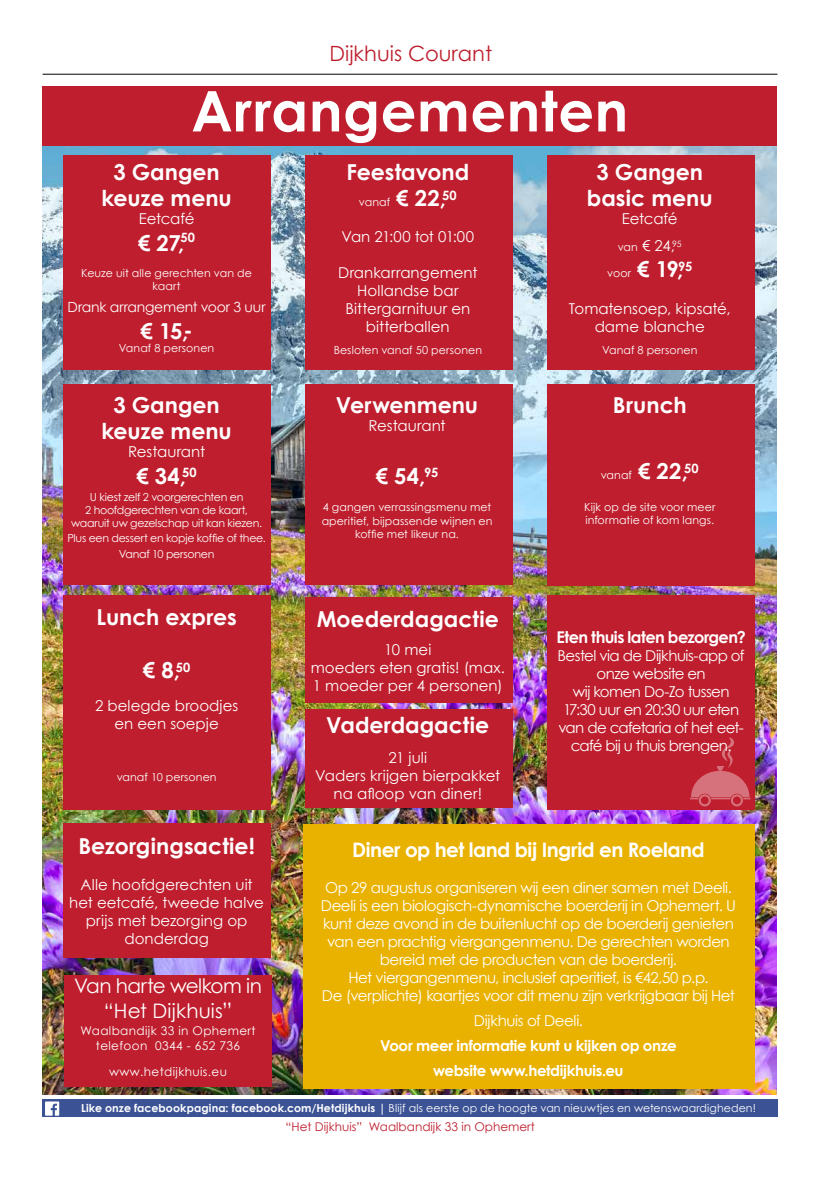
<style>
.page{position:relative;width:820px;height:1177px;background:#fff}
.page>*{position:absolute;margin:0;border:0;box-sizing:border-box;transform-origin:0 0}
.t1{font:700 56px "Century Gothic";letter-spacing:.01em;color:#fff}
.t2{font:700 22px/26.4px "Century Gothic";color:#fff;text-align:center}
.t3{font:21px "Century Gothic";color:#be1e2d}
.t4{font:700 20px "Century Gothic";letter-spacing:-.025em;color:#fff}
.t5{font:20px/25px "Century Gothic";letter-spacing:-.02em;color:#fff;text-align:center}
.t6{font:700 16.2px "Century Gothic";letter-spacing:-.04em;color:#fff}
.t7{font:15px/18px "Century Gothic";letter-spacing:-.025em;color:#fff;text-align:center}
.t8{font:15px/18px "Century Gothic";color:#fff;text-align:center}
.t9{font:15px/18px "Century Gothic";letter-spacing:.005em;color:#fff;text-align:center}
.t10{font:700 15px/25px "Century Gothic";letter-spacing:-.025em;color:#fff;text-align:center}
.t11{font:15px "Century Gothic";letter-spacing:-.005em;color:#fff}
.t12{font:14px "Century Gothic";letter-spacing:-.015em;color:#fff}
.t13{font:12px/15px "Century Gothic";letter-spacing:.03em;color:#fff;text-align:center}
.t14{font:12px "Century Gothic";color:#be1e2d}
.t15{font:11px/13.2px "Century Gothic";color:#fff;text-align:center}
.t16{font:11px/13.2px "Century Gothic";letter-spacing:-.025em;color:#fff;text-align:center}
.s1{font-size:21px}
.s2{font-weight:700;font-size:22px}
.s3{font-size:11px}
.s4{font-weight:700}
.s5{font-family:"Minion Pro";font-weight:700}
</style>
<div class="page">
<hr style="left:43px;top:74px;width:734px;height:1px;background:#000">
<div style="left:42px;top:1099px;width:735px;height:18px;background:#3b5294"></div>
<svg style="left:45px;top:1101px;width:14px;height:14px"></svg>
<img style="left:43px;top:146px;width:733px;height:948px">
<div style="left:43px;top:87px;width:734px;height:59px;background:#be1e2d"></div>
<div style="left:64px;top:595px;width:207px;height:214px;background:#be1e2d"></div>
<div style="left:64px;top:823px;width:207px;height:134px;background:#be1e2d"></div>
<div style="left:305px;top:597px;width:207px;height:105px;background:#be1e2d"></div>
<div style="left:305px;top:709px;width:207px;height:98px;background:#be1e2d"></div>
<div style="left:64px;top:384px;width:207px;height:200px;background:#be1e2d"></div>
<div style="left:64px;top:155px;width:207px;height:215px;background:#be1e2d"></div>
<div style="left:305px;top:384px;width:207px;height:200px;background:#be1e2d"></div>
<div style="left:305px;top:155px;width:207px;height:215px;background:#be1e2d"></div>
<div style="left:547px;top:595px;width:207px;height:214px;background:#be1e2d"></div>
<div style="left:303px;top:823px;width:451px;height:265px;background:#eab200"></div>
<div style="left:547px;top:384px;width:207px;height:201px;background:#be1e2d"></div>
<div style="left:64px;top:975px;width:207px;height:112px;background:#be1e2d"></div>
<div style="left:547px;top:155px;width:207px;height:215px;background:#be1e2d"></div>
<svg style="left:690px;top:737px;width:60px;height:69px"></svg>
<h3 class="t3" style="left:329px;top:41px;width:164px">Dijkhuis Courant</h3>
<h1 class="t1" style="left:191px;top:76px;width:438px">Arrangementen</h1>
<h2 class="t2" style="left:101px;top:158px;width:132px">3 Gangen keuze menu</h2>
<p class="t7" style="left:139px;top:210px;width:57px">Eetcafé</p>
<h2 class="t2" style="left:138px;top:229px;width:58px">€ 27,<sup>50</sup></h2>
<p class="t15" style="left:81px;top:266px;width:172px">Keuze uit alle gerechten van de kaart</p>
<p class="t12" style="left:68px;top:299px;width:199px">Drank arrangement voor 3 uur</p>
<h2 class="t2" style="left:140px;top:317px;width:54px">€ 15,-</h2>
<p class="t15" style="left:119px;top:341px;width:97px">Vanaf 8 personen</p>
<h2 class="t2" style="left:101px;top:391px;width:132px">3 Gangen keuze menu</h2>
<p class="t11" style="left:128px;top:443px;width:79px">Restaurant</p>
<h2 class="t2" style="left:136px;top:462px;width:62px">€ 34,<sup>50</sup></h2>
<p class="t16" style="left:71px;top:490px;width:192px">U kiest zelf 2 voorgerechten en<br>2 hoofdgerechten van de kaart, waaruit uw gezelschap uit kan kiezen.</p>
<p class="t16" style="left:67px;top:529px;width:200px;line-height:16.4px">Plus een dessert en kopje koffie of thee.<br>Vanaf 10 personen</p>
<h2 class="t2" style="left:97px;top:603px;width:141px">Lunch expres</h2>
<h2 class="t2" style="left:143px;top:656px;width:49px">€ 8,<sup>50</sup></h2>
<p class="t8" style="left:95px;top:696px;width:145px">2 belegde broodjes en een soepje</p>
<p class="t15" style="left:117px;top:770px;width:101px">vanaf 10 personen</p>
<h2 class="t2" style="left:78px;top:832px;width:178px">Bezorgingsactie!</h2>
<p class="t8" style="left:69px;top:875px;width:196px">Alle hoofdgerechten uit het eetcafé, tweede halve prijs met bezorging op donderdag</p>
<h3 class="t5" style="left:74px;top:973px;width:189px">Van harte welkom in “Het Dijkhuis<span class="s1">”</span></h3>
<p class="t13" style="left:80px;top:1022px;width:176px">Waalbandijk 33 in Ophemert telefoon 0344 - 652 736</p>
<p class="t13" style="left:109px;top:1063px;width:119px">www.hetdijkhuis.eu</p>
<h2 class="t2" style="left:346px;top:158px;width:124px">Feestavond</h2>
<p class="t15" style="left:359px;top:195px;width:99px">vanaf <span class="s2">€ 22,</span><sup>50</sup></p>
<p class="t7" style="left:341px;top:228px;width:134px">Van 21:00 tot 01:00</p>
<p class="t9" style="left:338px;top:264px;width:141px">Drankarrangement<br>Hollandse bar<br>Bittergarnituur en bitterballen</p>
<p class="t15" style="left:333px;top:343px;width:150px">Besloten vanaf 50 personen</p>
<h2 class="t2" style="left:336px;top:391px;width:144px">Verwenmenu</h2>
<p class="t11" style="left:368px;top:416px;width:79px">Restaurant</p>
<h2 class="t2" style="left:375px;top:462px;width:64px">€ 54,<sup>95</sup></h2>
<p class="t15" style="left:321px;top:500px;width:172px">4 gangen verrassingsmenu met aperitief, bijpassende wijnen en koffie met likeur na.</p>
<h2 class="t2" style="left:316px;top:605px;width:184px">Moederdagactie</h2>
<p class="t8" style="left:310px;top:640px;width:195px">10 mei<br>moeders eten gratis! (max.<br>1 moeder per 4 personen)</p>
<h2 class="t2" style="left:326px;top:711px;width:164px">Vaderdagactie</h2>
<p class="t9" style="left:315px;top:748px;width:186px">21 juli<br>Vaders krijgen bierpakket na afloop van diner!</p>
<h2 class="t2" style="left:586px;top:158px;width:127px">3 Gangen basic menu</h2>
<p class="t7" style="left:617px;top:205px;width:65px;line-height:26.4px;text-align:left">Eetcafé <span class="s3">van</span> € 24,<sup>95</sup></p>
<p class="t15" style="left:607px;top:266px;width:86px">voor <span class="s2">€ 19,</span><sup>95</sup></p>
<p class="t8" style="left:568px;top:299px;width:163px">Tomatensoep, kipsaté, dame blanche</p>
<p class="t15" style="left:601px;top:343px;width:97px">Vanaf 8 personen</p>
<h2 class="t2" style="left:612px;top:391px;width:75px">Brunch</h2>
<p class="t15" style="left:600px;top:468px;width:99px">vanaf <span class="s2">€ 22,</span><sup>50</sup></p>
<p class="t15" style="left:584px;top:500px;width:133px;text-align:left">Kijk op de site voor meer informatie of kom langs.</p>
<p class="t6" style="left:556px;top:627px;width:191px">Eten thuis laten bezorgen?</p>
<p class="t7" style="left:557px;top:646px;width:188px">Bestel via de Dijkhuis-app of onze website en<br>wij komen Do-Zo tussen<br>17:30 uur en 20:30 uur eten van de cafetaria of het eet&shy;café bij u thuis brengen.</p>
<h3 class="t4" style="left:352px;top:837px;width:354px">Diner op het land bij Ingrid en Roeland</h3>
<p class="t7" style="left:321px;top:878px;width:416px">Op 29 augustus organiseren wij een diner samen met Deeli.<br>Deeli is een biologisch-dynamische boerderij in Ophemert. U kunt deze avond in de buitenlucht op de boerderij genieten van een prachtig viergangenmenu. De gerechten worden bereid met de producten van de boerderij.<br>Het viergangenmenu, inclusief aperitief, is €42,50 p.p.<br>De (verplichte) kaartjes voor dit menu zijn verkrijgbaar bij Het</p>
<p class="t7" style="left:473px;top:1011px;width:111px">Dijkhuis of Deeli.</p>
<p class="t10" style="left:380px;top:1033px;width:298px">Voor meer informatie kunt u kijken op onze website www.hetdijkhuis.eu</p>
<p class="t15" style="left:81px;top:1101px;width:676px"><span class="s4">Like onze facebookpagina: facebook.com/Hetdijkhuis</span> <span class="s5">|</span> Blijf als eerste op de hoogte van nieuwtjes en wetenswaardigheden!</p>
<p class="t14" style="left:285px;top:1119px;width:251px">“Het Dijkhuis” Waalbandijk 33 in Ophemert</p>
</div>
